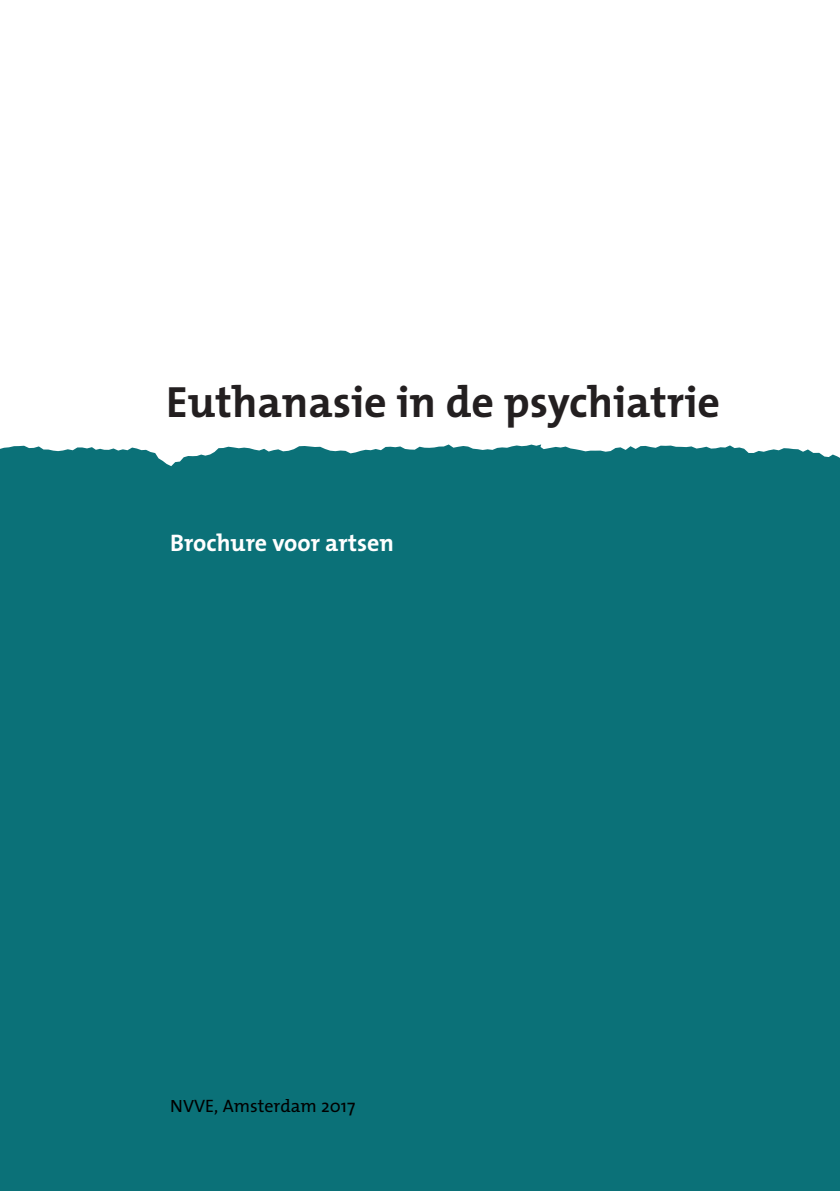
<style>
.page{position:relative;width:840px;height:1191px;background:#fff}
.page>*{position:absolute;margin:0;border:0;box-sizing:border-box;transform-origin:0 0}
.t1{font:700 44px "The Mix";color:#231f20}
.t2{font:700 24px "The Mix";color:#fff}
.t3{font:18px "The Mix";color:#000}
</style>
<div class="page">
<div style="left:0;top:444px;width:839px;height:747px;background:#0b7178"></div>
<div style="left:172px;top:1100px;width:22px;height:12px;background:#0b7178"></div>
<div style="left:194px;top:1099px;width:160px;height:16px;background:#0b7178"></div>
<p class="t1" style="left:166px;top:365px;width:555px">Euthanasie in de psychiatrie</p>
<p class="t2" style="left:170px;top:523px;width:225px">Brochure voor artsen</p>
<p class="t3" style="left:170px;top:1091px;width:186px">NVVE, Amsterdam 2017</p>
</div>
